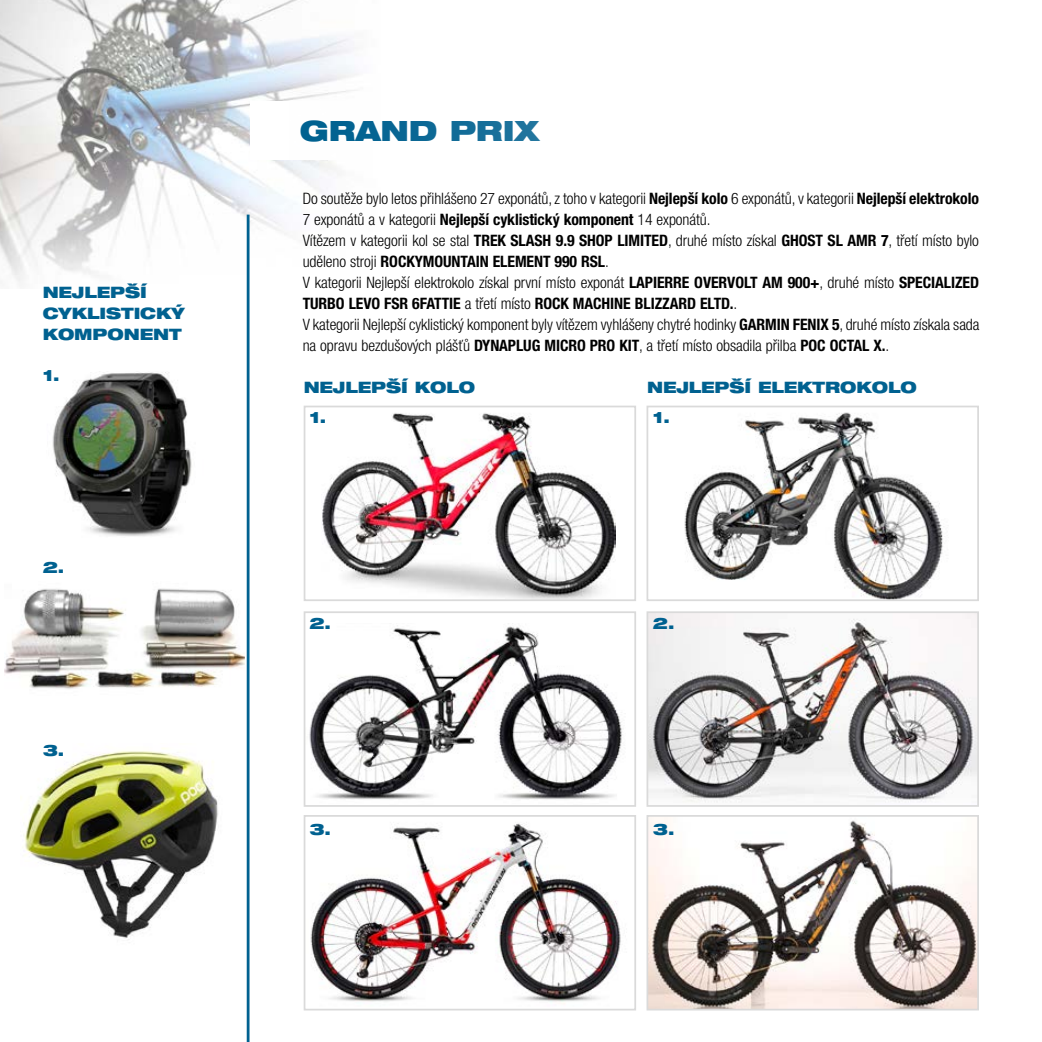
<style>
.page{position:relative;width:1042px;height:1042px;background:#fff}
.page>*{position:absolute;margin:0;border:0;box-sizing:border-box;transform-origin:0 0}
.t1{font:900 expanded 28px "Helvetica Neue LT Pro";letter-spacing:-.005em;color:#006190}
.t2{font:300 condensed 15.75px/21px "Helvetica Neue LT Pro";letter-spacing:-.005em;color:#000}
.t3{font:900 expanded 15.75px/21px "Helvetica Neue LT Pro";letter-spacing:-.005em;color:#006190}
.s1{font-weight:700}
</style>
<div class="page">
<img style="left:0;top:0;width:357px;height:289px">
<hr style="left:247px;top:215px;width:2px;height:827px;background:#006190">
<img style="left:52px;top:372px;width:140px;height:164px">
<img style="left:5px;top:588px;width:239px;height:101px">
<img style="left:24px;top:748px;width:194px;height:192px">
<div style="left:250px;top:102px;width:743px;height:58px;background:#fff"></div>
<img style="left:322px;top:413px;width:293px;height:185px">
<div style="left:304px;top:406px;width:332px;height:195px;border:2px solid #dadada"></div>
<img style="left:309px;top:625px;width:313px;height:174px">
<div style="left:304px;top:611px;width:332px;height:196px;border:2px solid #dadada"></div>
<img style="left:310px;top:823px;width:311px;height:179px">
<div style="left:304px;top:815px;width:332px;height:195px;border:2px solid #dadada"></div>
<img style="left:684px;top:412px;width:259px;height:186px">
<div style="left:646px;top:406px;width:333px;height:195px;border:2px solid #dadada"></div>
<img style="left:649px;top:614px;width:327px;height:189px">
<div style="left:646px;top:611px;width:333px;height:196px;border:2px solid #dadada"></div>
<img style="left:649px;top:818px;width:327px;height:189px">
<div style="left:646px;top:815px;width:333px;height:195px;border:2px solid #dadada"></div>
<p class="t3" style="left:43px;top:281px;width:144px">NEJLEPŠÍ<br>CYKLISTICKÝ<br>KOMPONENT</p>
<p class="t3" style="left:43px;top:364px;width:18px">1.</p>
<p class="t3" style="left:43px;top:557px;width:23px">2.</p>
<p class="t3" style="left:43px;top:739px;width:23px">3.</p>
<h1 class="t1" style="left:300px;top:113px;width:241px">GRAND PRIX</h1>
<p class="t2" style="left:303px;top:188px;width:678px">Do soutěže bylo letos přihlášeno 27 exponátů, z toho v kategorii <span class="s1">Nejlepší kolo</span> 6 exponátů, v kategorii <span class="s1">Nejlepší elektrokolo </span>7 exponátů a v kategorii <span class="s1">Nejlepší cyklistický komponent</span> 14 exponátů.<br>Vítězem v kategorii kol se stal <span class="s1">TREK SLASH 9.9 SHOP LIMITED</span>, druhé místo získal <span class="s1">GHOST SL AMR 7</span>, třetí místo bylo uděleno stroji <span class="s1">ROCKYMOUNTAIN ELEMENT 990 RSL</span>.<br>V kategorii Nejlepší elektrokolo získal první místo exponát <span class="s1">LAPIERRE OVERVOLT AM 900+</span>, druhé místo <span class="s1">SPECIALIZED TURBO LEVO FSR 6FATTIE</span> a třetí místo <span class="s1">ROCK MACHINE BLIZZARD ELTD.</span>.<br>V kategorii Nejlepší cyklistický komponent byly vítězem vyhlášeny chytré hodinky <span class="s1">GARMIN FENIX 5</span>, druhé místo získala sada na opravu bezdušových plášťů <span class="s1">DYNAPLUG MICRO PRO KIT</span>, a třetí místo obsadila přilba <span class="s1">POC OCTAL X.</span>.</p>
<p class="t3" style="left:304px;top:376px;width:173px">NEJLEPŠÍ KOLO</p>
<p class="t3" style="left:647px;top:376px;width:271px">NEJLEPŠÍ ELEKTROKOLO</p>
<p class="t3" style="left:309px;top:406px;width:18px">1.</p>
<p class="t3" style="left:653px;top:406px;width:18px">1.</p>
<p class="t3" style="left:309px;top:612px;width:23px">2.</p>
<p class="t3" style="left:653px;top:612px;width:23px">2.</p>
<p class="t3" style="left:309px;top:818px;width:23px">3.</p>
<p class="t3" style="left:653px;top:818px;width:23px">3.</p>
</div>
